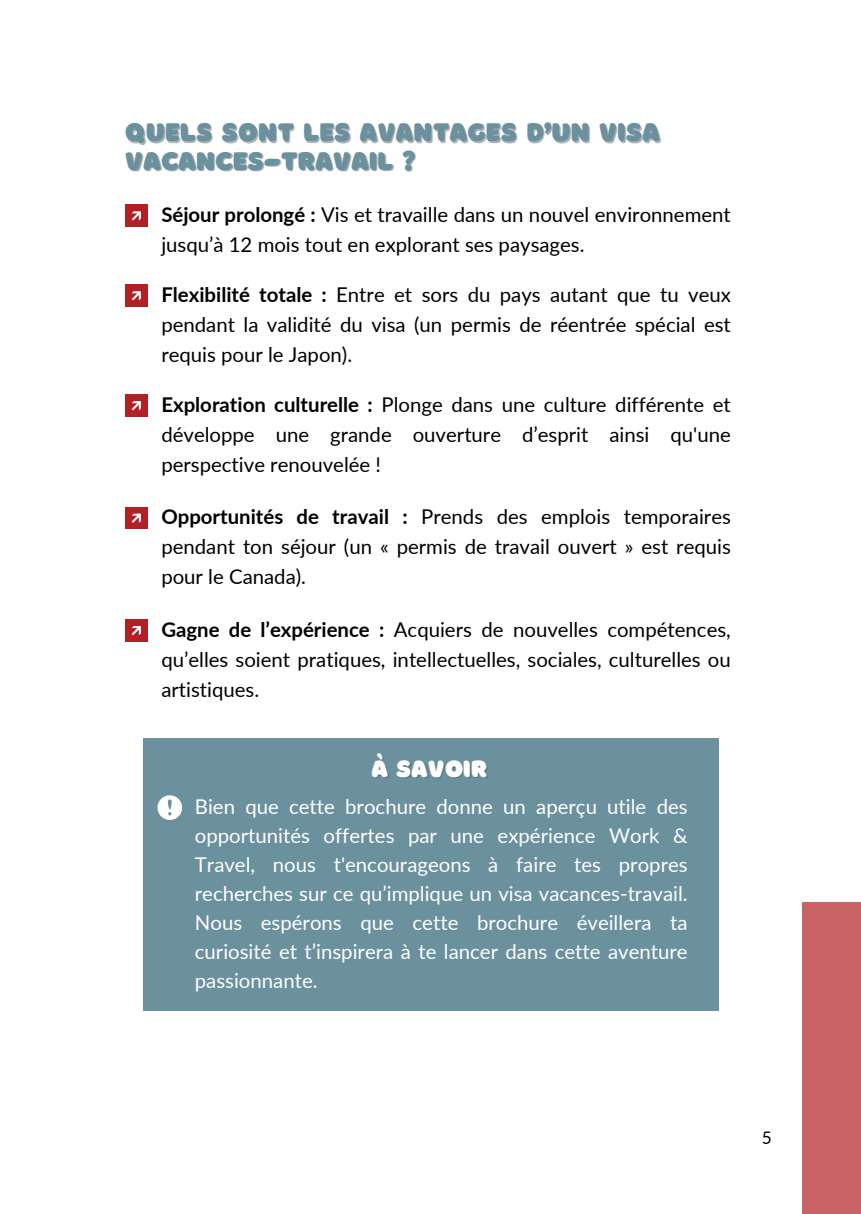
<style>
.page{position:relative;width:861px;height:1214px;background:#fff}
.page>*{position:absolute;margin:0;border:0;box-sizing:border-box;transform-origin:0 0}
.t1{font:26.6px "Borsok";color:#6b909e}
.t2{font:24.4px "Borsok";color:#fff}
.t3{font:20.4px/30px "Lato";color:#000;text-align:justify}
.t4{font:20.4px/29px "Lato";color:#fff;text-align:justify}
.t5{font:17.4px "Lato";color:#000}
.s1{font-weight:700}
</style>
<div class="page">
<div style="left:125px;top:205px;width:22px;height:22px;background:#b12025"></div>
<svg style="left:132px;top:211px;width:9px;height:10px"></svg>
<div style="left:125px;top:285px;width:22px;height:22px;background:#b12025"></div>
<svg style="left:132px;top:291px;width:9px;height:9px"></svg>
<div style="left:125px;top:394px;width:22px;height:22px;background:#b12025"></div>
<svg style="left:132px;top:401px;width:9px;height:9px"></svg>
<div style="left:125px;top:507px;width:22px;height:22px;background:#b12025"></div>
<svg style="left:132px;top:513px;width:9px;height:10px"></svg>
<div style="left:125px;top:619px;width:22px;height:22px;background:#b12025"></div>
<svg style="left:132px;top:626px;width:9px;height:9px"></svg>
<div style="left:803px;top:902px;width:58px;height:311px;background:#c86366"></div>
<div style="left:143px;top:738px;width:576px;height:272px;background:#6b909e"></div>
<svg style="left:158px;top:795px;width:24px;height:24px"></svg>
<h1 class="t1" style="left:125px;top:117px;width:537px">QUELS SONT LES AVANTAGES D’UN VISA</h1>
<p class="t1" style="left:125px;top:145px;width:292px">VACANCES-TRAVAIL ?</p>
<p class="t3" style="left:161px;top:199px;width:571px"><span class="s1">Séjour prolongé :</span> Vis et travaille dans un nouvel environnement jusqu’à 12 mois tout en explorant ses paysages.</p>
<p class="t3" style="left:161px;top:279px;width:571px"><span class="s1">Flexibilité totale :</span> Entre et sors du pays autant que tu veux pendant la validité du visa (un permis de réentrée spécial est requis pour le Japon).</p>
<p class="t3" style="left:161px;top:389px;width:571px"><span class="s1">Exploration culturelle :</span> Plonge dans une culture différente et développe une grande ouverture d’esprit ainsi qu'une perspective renouvelée !</p>
<p class="t3" style="left:161px;top:501px;width:571px"><span class="s1">Opportunités de travail :</span> Prends des emplois temporaires pendant ton séjour (un « permis de travail ouvert » est requis pour le Canada).</p>
<p class="t3" style="left:161px;top:613px;width:571px"><span class="s1">Gagne de l’expérience :</span> Acquiers de nouvelles compétences, qu’elles soient pratiques, intellectuelles, sociales, culturelles ou artistiques.</p>
<p class="t2" style="left:372px;top:754px;width:117px">À SAVOIR</p>
<p class="t4" style="left:195px;top:791px;width:494px">Bien que cette brochure donne un aperçu utile des opportunités offertes par une expérience Work &amp; Travel, nous t'encourageons à faire tes propres recherches sur ce qu’implique un visa vacances-travail.<br>Nous espérons que cette brochure éveillera ta curiosité et t’inspirera à te lancer dans cette aventure passionnante.</p>
<p class="t5" style="left:762px;top:1127px;width:12px">5</p>
</div>
